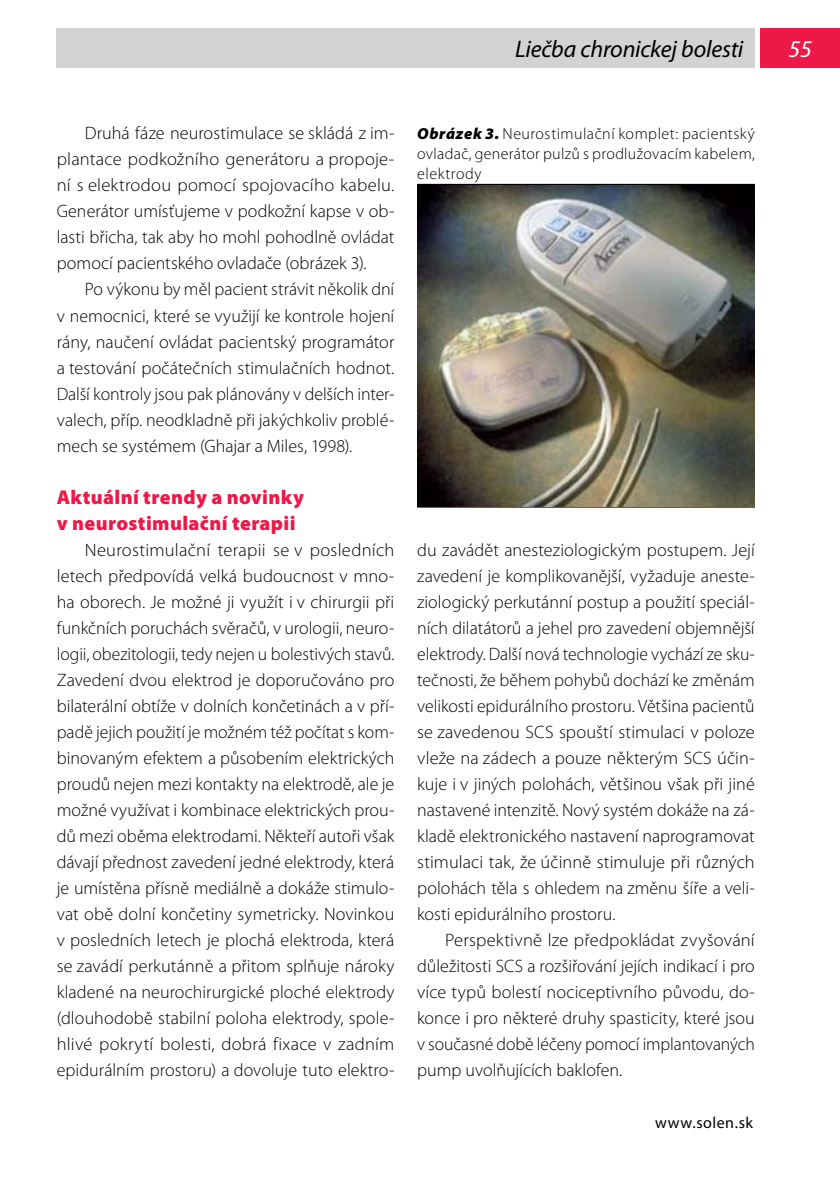
<style>
.page{position:relative;width:840px;height:1191px;background:#fff}
.page>*{position:absolute;margin:0;border:0;box-sizing:border-box;transform-origin:0 0}
.t1{font:italic 24px "Myriad Pro";letter-spacing:-.01em;color:#000}
.t2{font:italic 24px "Myriad Pro";color:#fff}
.t3{font:900 20px/26px "Myriad Pro";letter-spacing:.02em;color:#ed1847}
.t4{font:300 18px/26px "Myriad Pro";color:#000;text-align:justify}
.t5{font:300 16px/20px "Myriad Pro";letter-spacing:.02em;color:#000;text-align:justify}
.t6{font:16px "Myriad Pro";letter-spacing:.03em;color:#000}
.s1{font-weight:900;font-style:italic}
</style>
<div class="page">
<div style="left:760px;top:28px;width:79px;height:40px;background:#ed1847"></div>
<div style="left:57px;top:28px;width:697px;height:40px;background:#d1d3d4"></div>
<hr style="left:417px;top:184px;width:337px;height:2px;background:#000">
<hr style="left:417px;top:506px;width:337px;height:1px;background:#000">
<img style="left:417px;top:186px;width:337px;height:320px">
<h1 class="t1" style="left:515px;top:34px;width:229px">Liečba chronickej bolesti</h1>
<p class="t4" style="left:57px;top:120px;width:339px;text-indent:28px">Druhá fáze neurostimulace se skládá z im&shy;plantace podkožního generátoru a propoje&shy;ní s elektrodou pomocí spojovacího kabelu.<br>Generátor umísťujeme v podkožní kapse v ob&shy;lasti břicha, tak aby ho mohl pohodlně ovládat pomocí pacientského ovladače (obrázek 3).</p>
<p class="t4" style="left:57px;top:276px;width:339px;text-indent:28px">Po výkonu by měl pacient strávit několik dní v nemocnici, které se využijí ke kontrole hojení rány, naučení ovládat pacientský programátor a testování počátečních stimulačních hodnot.<br>Další kontroly jsou pak plánovány v delších inter&shy;valech, příp. neodkladně při jakýchkoliv problé&shy;mech se systémem (Ghajar a Miles, 1998).</p>
<p class="t3" style="left:57px;top:483px;width:248px">Aktuální trendy a novinky v neurostimulační terapii</p>
<p class="t4" style="left:57px;top:536px;width:339px;text-indent:28px">Neurostimulační terapii se v posledních letech předpovídá velká budoucnost v mno&shy;ha oborech. Je možné ji využít i v chirurgii při funkčních poruchách svěračů, v urologii, neuro&shy;logii, obezitologii, tedy nejen u bolestivých stavů.<br>Zavedení dvou elektrod je doporučováno pro bilaterální obtíže v dolních končetinách a v pří&shy;padě jejich použití je možném též počítat s kom&shy;binovaným efektem a působením elektrických proudů nejen mezi kontakty na elektrodě, ale je možné využívat i kombinace elektrických prou&shy;dů mezi oběma elektrodami. Někteří autoři však dávají přednost zavedení jedné elektrody, která je umístěna přísně mediálně a dokáže stimulo&shy;vat obě dolní končetiny symetricky. Novinkou v posledních letech je plochá elektroda, která se zavádí perkutánně a přitom splňuje nároky kladené na neurochirurgické ploché elektrody (dlouhodobě stabilní poloha elektrody, spole&shy;hlivé pokrytí bolesti, dobrá fixace v zadním epidurálním prostoru) a dovoluje tuto elektro-</p>
<p class="t4" style="left:417px;top:536px;width:339px">du zavádět anesteziologickým postupem. Její zavedení je komplikovanější, vyžaduje aneste&shy;ziologický perkutánní postup a použití speciál&shy;ních dilatátorů a jehel pro zavedení objemnější elektrody. Další nová technologie vychází ze sku&shy;tečnosti, že během pohybů dochází ke změnám velikosti epidurálního prostoru. Většina pacientů se zavedenou SCS spouští stimulaci v poloze vleže na zádech a pouze některým SCS účin&shy;kuje i v jiných polohách, většinou však při jiné nastavené intenzitě. Nový systém dokáže na zá&shy;kladě elektronického nastavení naprogramovat stimulaci tak, že účinně stimuluje při různých polohách těla s ohledem na změnu šíře a veli&shy;kosti epidurálního prostoru.</p>
<p class="t5" style="left:417px;top:123px;width:339px"><span class="s1">Obrázek 3.</span> Neurostimulační komplet: pacientský ovladač, generátor pulzů s prodlužovacím kabelem, elektrody</p>
<p class="t4" style="left:417px;top:926px;width:339px;text-indent:28px">Perspektivně lze předpokládat zvyšování důležitosti SCS a rozšiřování jejích indikací i pro více typů bolestí nociceptivního původu, do&shy;konce i pro některé druhy spasticity, které jsou v současné době léčeny pomocí implantovaných pump uvolňujících baklofen.</p>
<p class="t6" style="left:655px;top:1112px;width:99px">www.solen.sk</p>
<h1 class="t2" style="left:788px;top:34px;width:25px">55</h1>
</div>
